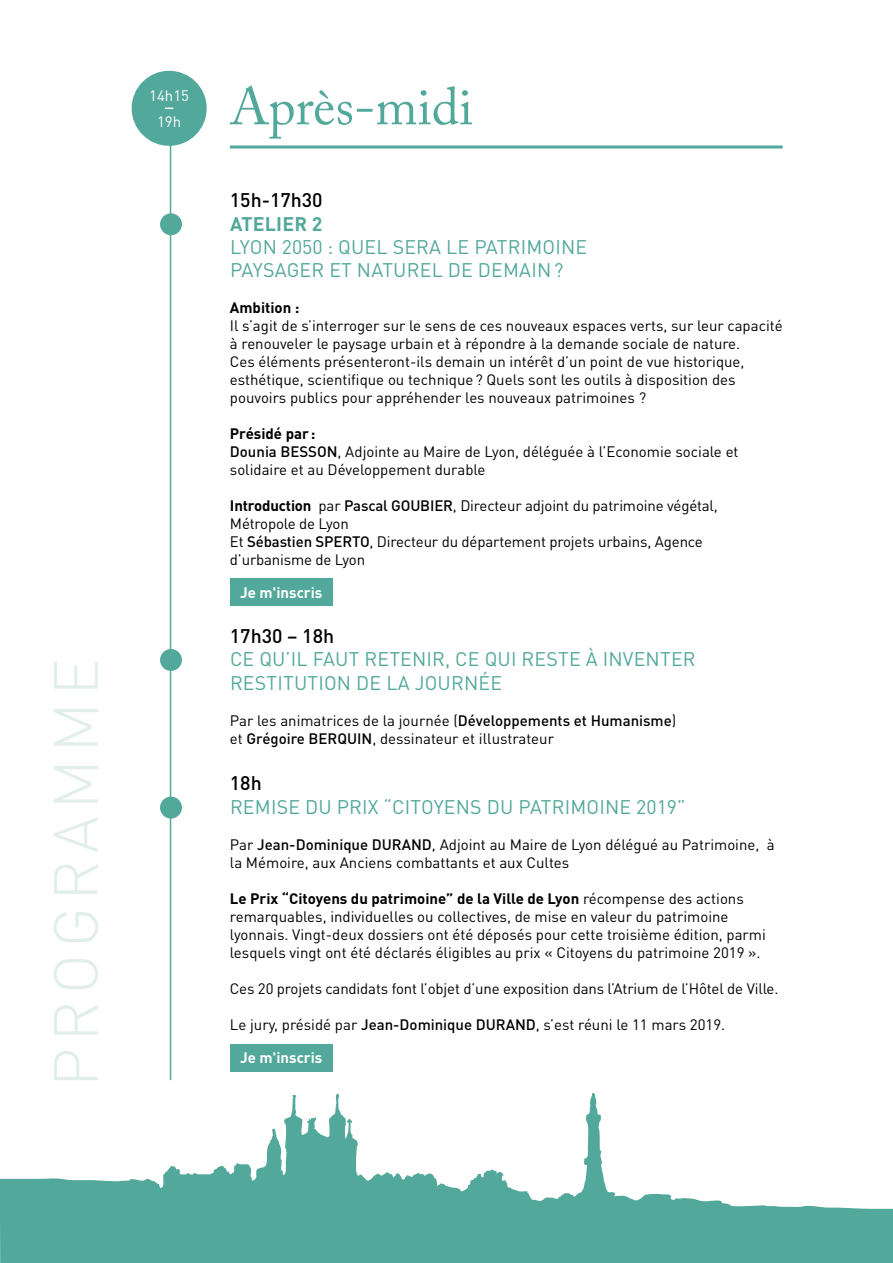
<style>
.page{position:relative;width:893px;height:1263px;background:#fff}
.page>*{position:absolute;margin:0;border:0;box-sizing:border-box;transform-origin:0 0}
.t1{font:52.5px "Adobe Caslon Pro";color:#52a89a}
.t2{font:19.5px "DIN Pro";letter-spacing:.01em;color:#52a89a}
.t3{font:500 19.5px "DIN Pro";color:#000}
.t4{font:700 19.5px "DIN Pro";letter-spacing:.01em;color:#52a89a}
.t5{font:15px/18px "DIN Pro";color:#000}
.t6{font:700 15px "DIN Pro";color:#fff}
.t7{font:700 15px "DIN Pro";color:#000}
.t8{font:15px/25.5px "DIN Pro";color:#fff;text-align:center}
.s1{font-weight:700}
.s2{font-weight:500}
</style>
<div class="page">
<hr style="left:230px;top:145px;width:553px;height:3px;background:#52a89a">
<div style="left:230px;top:578px;width:103px;height:28px;background:#52a89a"></div>
<div style="left:230px;top:1044px;width:103px;height:27px;background:#52a89a"></div>
<div style="left:160px;top:213px;width:22px;height:22px;background:#52a89a;border-radius:50%"></div>
<div style="left:160px;top:649px;width:22px;height:22px;background:#52a89a;border-radius:50%"></div>
<div style="left:160px;top:797px;width:22px;height:21px;background:#52a89a;border-radius:50%"></div>
<svg style="left:0;top:1093px;width:893px;height:170px"></svg>
<div style="left:132px;top:71px;width:75px;height:75px;background:#52a89a;border-radius:50%"></div>
<hr style="left:170px;top:127px;width:1px;height:953px;background:#52a89a">
<svg style="left:54px;top:662px;width:44px;height:418px"></svg>
<p class="t8" style="left:149px;top:83px;width:41px">14h15<br>19h</p>
<h1 class="t1" style="left:230px;top:75px;width:245px">Après-midi</h1>
<h2 class="t3" style="left:230px;top:187px;width:94px">15h-17h30</h2>
<h2 class="t4" style="left:230px;top:210px;width:94px">Atelier 2</h2>
<h2 class="t2" style="left:230px;top:234px;width:134px">LYON 2050 : QUEL</h2>
<h2 class="t2" style="left:393px;top:234px;width:13px">SERA</h2>
<h2 class="t2" style="left:446px;top:234px;width:52px">LE PATRIM</h2>
<h2 class="t2" style="left:542px;top:234px;width:24px">OINE</h2>
<h2 class="t2" style="left:230px;top:257px;width:140px">PAYSAGER ET NATUREL</h2>
<h2 class="t2" style="left:448px;top:257px;width:42px">DE DEMAIN</h2>
<h2 class="t2" style="left:554px;top:257px;width:11px">?</h2>
<p class="t7" style="left:230px;top:298px;width:71px">Ambition :</p>
<p class="t5" style="left:230px;top:316px;width:554px">I l s’agit de s’interroger sur le sens de ces nouveaux espaces verts, sur leur capacité à renouveler le paysage urbain et à répondre à la demande sociale de nature.<br>Ces éléments présenteront-ils demain un intérêt d’un point de vue historique, esthétique, scientifique ou technique? Quels sont les outils à disposition des pouvoirs publics pour appréhender les nouveaux patrimoines ?</p>
<p class="t5" style="left:230px;top:424px;width:510px"><span class="s1">Présidé par :<br></span><span class="s2">Dounia BESSON</span>, Adjointe au Maire de Lyon, déléguée à l’Economie sociale et solidaire et au Développement durable</p>
<p class="t5" style="left:230px;top:496px;width:489px"><span class="s1">Introduction</span> par <span class="s2">Pascal GOUBIER</span>, Directeur adjoint du patrimoine végétal, M étropole de Lyon<br>Et <span class="s2">Sébastien SPERTO</span>, Directeur du département projets urbains, Agence d’urbanisme de Lyon</p>
<p class="t6" style="left:240px;top:582px;width:84px">Je m'inscris</p>
<h2 class="t3" style="left:230px;top:622px;width:106px">17h30 – 18h</h2>
<h2 class="t2" style="left:230px;top:646px;width:95px">CE QU’IL FAUT</h2>
<h2 class="t2" style="left:364px;top:646px;width:13px">RETENIR</h2>
<h2 class="t2" style="left:445px;top:646px;width:89px">, CE QUI RESTE</h2>
<h2 class="t2" style="left:586px;top:646px;width:30px">À INVENTER</h2>
<h2 class="t2" style="left:230px;top:669px;width:11px">RESTITUTI</h2>
<h2 class="t2" style="left:324px;top:669px;width:127px">ON DE LA JOURNÉE</h2>
<p class="t5" style="left:230px;top:711px;width:448px">Par les animatrices de la journée (<span class="s2">Développements et Humanisme</span>) et <span class="s2">Grégoire BERQUIN</span>, dessinateur et illustrateur</p>
<h2 class="t3" style="left:230px;top:770px;width:33px">18h</h2>
<h2 class="t2" style="left:230px;top:793px;width:457px">Remise du Prix “Citoyens du Patrimoine 2019”</h2>
<p class="t5" style="left:230px;top:835px;width:546px">Par <span class="s2">Jean-Dominique DURAND</span>, Adjoint au Maire de Lyon délégué au Patrimoine, à la M émoire, aux Anciens combattants et aux Cultes</p>
<p class="t5" style="left:230px;top:889px;width:537px"><span class="s1">Le Prix “Citoyens du patrimoine” de la Ville de Lyon</span> récompense des actions remarquables, individuelles ou collectives, de mise en valeur du patrimoine lyonnais. Vingt-deux dossiers ont été déposés pour cette troisième édition, parmi lesquels vingt ont été déclarés éligibles au prix « Citoyens du patrimoine 2019 ».</p>
<p class="t5" style="left:230px;top:979px;width:550px">Ces 20 projets candidats font l’objet d’une exposition dans l’Atrium de l’H ôtel de Ville.</p>
<p class="t5" style="left:230px;top:1015px;width:497px">Le jury, présidé par <span class="s2">Jean-Dominique DURAND</span>, s’est réuni le 11 mars 2019.</p>
<p class="t6" style="left:240px;top:1048px;width:84px">Je m'inscris</p>
</div>
